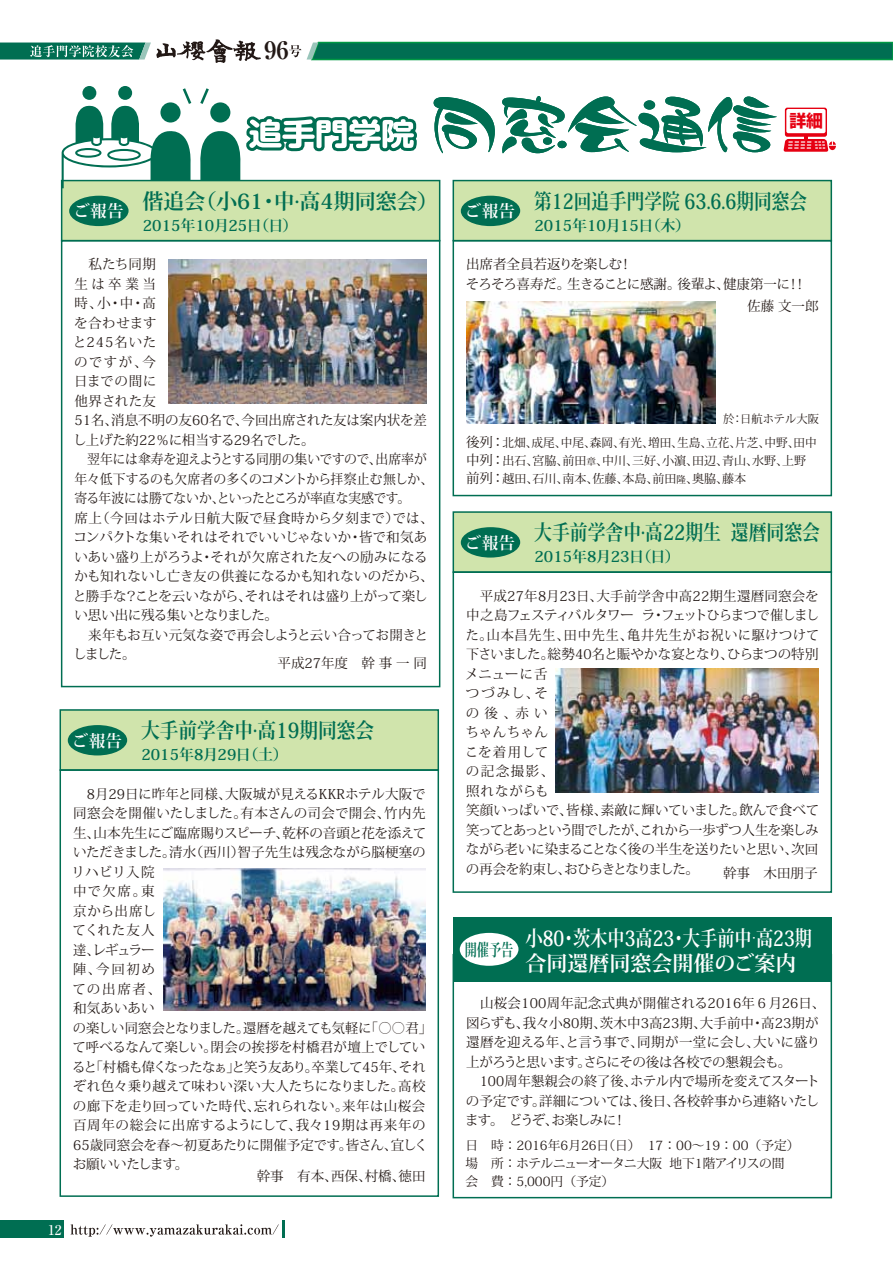
<style>
.page{position:relative;width:893px;height:1263px;background:#fff}
.page>*{position:absolute;margin:0;border:0;box-sizing:border-box;transform-origin:0 0}
.t1{font:700 24.15px "Ryumin Pro";color:#221815}
.t2{font:700 21px "Koz Min Pro";color:#fff;scale:.82 1}
.t3{font:700 21px "Koz Min Pro";color:#006e52;scale:.84 1}
.t4{font:700 21px "Koz Min Pro";color:#006e52}
.t5{font:700 21px "Koz Min Pro";color:#006e52;scale:.85 1}
.t6{font:700 21px "Koz Min Pro";color:#006e52;scale:.89 1}
.t7{font:700 21px "Koz Min Pro";color:#fff}
.t8{font:700 16.95px "Shin Go Pro";color:#e60012}
.t9{font:700 16.8px "Koz Min Pro";color:#006e52;scale:.72 1}
.t10{font:700 16.5px "Koz Min Pro";letter-spacing:.02em;color:#fff}
.t11{font:700 15px "Koz Min Pro";color:#006e52}
.t12{font:13.5px/19.5px "Koz Min Pro";color:#221815}
.t13{font:13.5px/19.5px "Koz Min Pro";letter-spacing:-.035em;color:#221815}
.t14{font:500 13.5px "Ryumin Pro";color:#fff}
.t15{font:12.75px/18px "Koz Min Pro";color:#221815}
.t16{font:12px/18px "Koz Min Pro";color:#221815}
.t17{font:11.25px "Koz Min Pro";color:#221815}
.t18{font:700 8.4px "Koz Min Pro";color:#fff}
.s1{font-size:13.5px}
.s2{font-size:9.6px}
</style>
<div class="page">
<div style="left:61px;top:180px;width:379px;height:61px;background:#d0e4ac"></div>
<div style="left:69px;top:196px;width:60px;height:30px;background:#006e52;border-radius:50%"></div>
<div style="left:453px;top:180px;width:379px;height:61px;background:#d0e4ac;border:2px solid #006e52"></div>
<svg style="left:307px;top:41px;width:586px;height:20px;background:#15805e"></svg>
<svg style="left:0;top:39px;width:261px;height:24px"></svg>
<svg style="left:289px;top:45px;width:12px;height:12px"></svg>
<svg style="left:62px;top:86px;width:358px;height:102px"></svg>
<svg style="left:434px;top:97px;width:61px;height:56px"></svg>
<svg style="left:502px;top:96px;width:275px;height:57px"></svg>
<svg style="left:785px;top:108px;width:42px;height:29px"></svg>
<div style="left:786px;top:109px;width:39px;height:24px;background:#fff;border-radius:2px"></div>
<svg style="left:783px;top:135px;width:53px;height:17px"></svg>
<div style="left:61px;top:240px;width:379px;height:447px;border:2px solid #006e52"></div>
<div style="left:453px;top:240px;width:379px;height:256px;border:2px solid #006e52"></div>
<div style="left:453px;top:954px;width:379px;height:244px;border:2px solid #006e52"></div>
<div style="left:453px;top:917px;width:378px;height:65px;background:#006e52"></div>
<div style="left:460px;top:933px;width:59px;height:33px;background:#fff;border-radius:50%"></div>
<img style="left:466px;top:301px;width:250px;height:122px">
<img style="left:168px;top:260px;width:259px;height:144px">
<div style="left:453px;top:511px;width:379px;height:62px;background:#d0e4ac;border:2px solid #006e52"></div>
<div style="left:453px;top:571px;width:379px;height:322px;border:2px solid #006e52"></div>
<div style="left:60px;top:709px;width:379px;height:62px;background:#d0e4ac;border:2px solid #006e52"></div>
<div style="left:60px;top:769px;width:379px;height:428px;border:2px solid #006e52"></div>
<img style="left:163px;top:868px;width:263px;height:142px">
<img style="left:555px;top:669px;width:264px;height:123px">
<div style="left:461px;top:196px;width:59px;height:30px;background:#006e52;border-radius:50%"></div>
<div style="left:461px;top:527px;width:59px;height:31px;background:#006e52;border-radius:50%"></div>
<div style="left:68px;top:725px;width:59px;height:30px;background:#006e52;border-radius:50%"></div>
<div style="left:0;top:1220px;width:64px;height:17px;background:#006e52"></div>
<svg style="left:71px;top:1220px;width:214px;height:17px"></svg>
<h1 class="t1" style="left:264px;top:31px;width:26px">96</h1>
<p class="t10" style="left:73px;top:199px;width:52px">ご報告</p>
<h2 class="t4" style="left:143px;top:186px;width:297px">偕追会（小61･中.高4期同窓会）</h2>
<p class="t11" style="left:143px;top:214px;width:156px">2015年10月25日（日）</p>
<p class="t12" style="left:73px;top:254px;width:362px">　私たち同期<br>生は卒業当<br>時、小・中・高<br>を合わせます<br>と245名いた<br>のですが、今<br>日までの間に<br>他界された友<br>51名、消息不明の友60名で、今回出席された友は案内状を差し上げた約22％に相当する29名でした。<br>　翌年には傘寿を迎えようとする同朋の集いですので、出席率が年々低下するのも欠席者の多くのコメントから拝察止む無しか、寄る年波には勝てないか、といったところが率直な実感です。<br>席上（今回はホテル日航大阪で昼食時から夕刻まで）では、コンパクトな集いそれはそれでいいじゃないか・皆で和気あいあい盛り上がろうよ・それが欠席された友への励みになるかも知れないし亡き友の供養になるかも知れないのだから、と勝手な？ことを云いながら、それはそれは盛り上がって楽しい思い出に残る集いとなりました。<br>　来年もお互い元気な姿で再会しようと云い合ってお開きとしました。</p>
<p class="t12" style="left:278px;top:653px;width:151px">平成27年度　幹 事 一 同</p>
<p class="t10" style="left:72px;top:728px;width:52px">ご報告</p>
<h2 class="t6" style="left:141px;top:715px;width:263px">大手前学舎中.高19期同窓会</h2>
<p class="t11" style="left:141px;top:744px;width:148px">2015年8月29日（土）</p>
<p class="t12" style="left:72px;top:783px;width:362px">　8月29日に昨年と同様、大阪城が見えるKKRホテル大阪で同窓会を開催いたしました。有本さんの司会で開会、竹内先生、山本先生にご臨席賜りスピーチ、乾杯の音頭と花を添えていただきました。清水（西川）智子先生は残念ながら脳梗塞のリハビリ入院<br>中で欠席。東<br>京から出席し<br>てくれた友人<br>達、レギュラー<br>陣、今回初め<br>ての出席者、<br>和気あいあい<br>の楽しい同窓会となりました。還暦を越えても気軽に「○○君」て呼べるなんて楽しい。閉会の挨拶を村橋君が壇上でしていると「村橋も偉くなったなぁ」と笑う友あり。卒業して45年、それぞれ色々乗り越えて味わい深い大人たちになりました。高校の廊下を走り回っていた時代、忘れられない。来年は山桜会百周年の総会に出席するようにして、我々19期は再来年の<br>65歳同窓会を春～初夏あたりに開催予定です。皆さん、宜しくお願いいたします。</p>
<p class="t12" style="left:257px;top:1166px;width:170px">幹事　有本、西保、村橋、徳田</p>
<p class="t14" style="left:48px;top:1219px;width:15px">12</p>
<p class="t8" style="left:789px;top:108px;width:35px">詳細</p>
<p class="t10" style="left:465px;top:199px;width:52px">ご報告</p>
<h2 class="t3" style="left:534px;top:186px;width:326px">第12回追手門学院 63.6.6期同窓会</h2>
<p class="t11" style="left:534px;top:214px;width:157px">2015年10月15日（木）</p>
<p class="t13" style="left:466px;top:254px;width:342px">出席者全員若返りを楽しむ！<br>そろそろ喜寿だ。生きることに感謝。後輩よ、健康第一に！！</p>
<p class="t12" style="left:747px;top:296px;width:73px">佐藤 文一郎</p>
<p class="t17" style="left:723px;top:411px;width:97px">於：日航ホテル大阪</p>
<p class="t16" style="left:466px;top:433px;width:352px"><span class="s1">後列：</span>北畑、成尾、中尾、森岡、有光、増田、生島、立花、片芝、中野、田中<span class="s1">中列：</span>出石、宮脇、前田<span class="s2">章</span>、中川、三好、小濵、田辺、青山、水野、上野<span class="s1">前列：</span>越田、石川、南本、佐藤、本島、前田<span class="s2">隆</span>、奥脇、藤本</p>
<p class="t10" style="left:465px;top:531px;width:52px">ご報告</p>
<h2 class="t5" style="left:534px;top:517px;width:338px">大手前学舎中.高22期生 還暦同窓会</h2>
<p class="t11" style="left:534px;top:546px;width:147px">2015年8月23日（日）</p>
<p class="t12" style="left:465px;top:586px;width:356px">　平成27年8月23日、大手前学舎中高22期生還暦同窓会を中之島フェスティバルタワー ラ･フェットひらまつで催しました。山本昌先生、田中先生、亀井先生がお祝いに駆けつけて下さいました。総勢40名と賑やかな宴となり、ひらまつの特別メニューに舌<br>つづみし、そ<br>の後、赤い<br>ちゃんちゃん<br>こを着用して<br>の記念撮影、<br>照れながらも<br>笑顔いっぱいで、皆様、素敵に輝いていました。飲んで食べて笑ってとあっという間でしたが、これから一歩ずつ人生を楽しみながら老いに染まることなく後の半生を送りたいと思い、次回の再会を約束し、おひらきとなりました。　　 幹事　木田朋子</p>
<p class="t9" style="left:465px;top:937px;width:69px">開催予告</p>
<h2 class="t2" style="left:526px;top:923px;width:351px">小80・茨木中3高23・大手前中高23期</h2>
<p class="t18" style="left:750px;top:932px;width:10px">・</p>
<h2 class="t7" style="left:526px;top:948px;width:272px">合同還暦同窓会開催のご案内</h2>
<p class="t12" style="left:466px;top:993px;width:361px;text-indent:14px">山桜会100周年記念式典が開催される2016年６月26日、図らずも、我々小80期、茨木中3高23期、大手前中・高23期が還暦を迎える年、と言う事で、同期が一堂に会し、大いに盛り上がろうと思います。さらにその後は各校での懇親会も。</p>
<p class="t12" style="left:465px;top:1071px;width:356px;text-align:justify;text-indent:14px">100周年懇親会の終了後、ホテル内で場所を変えてスタートの予定です。詳細については、後日、各校幹事から連絡いたします。　どうぞ、お楽しみに！</p>
<p class="t15" style="left:465px;top:1136px;width:336px">日　時：2016年6月26日（日） 17：00～19：00（予定）場　所：ホテルニューオータニ大阪 地下1階アイリスの間会　費：5,000円（予定）</p>
</div>
